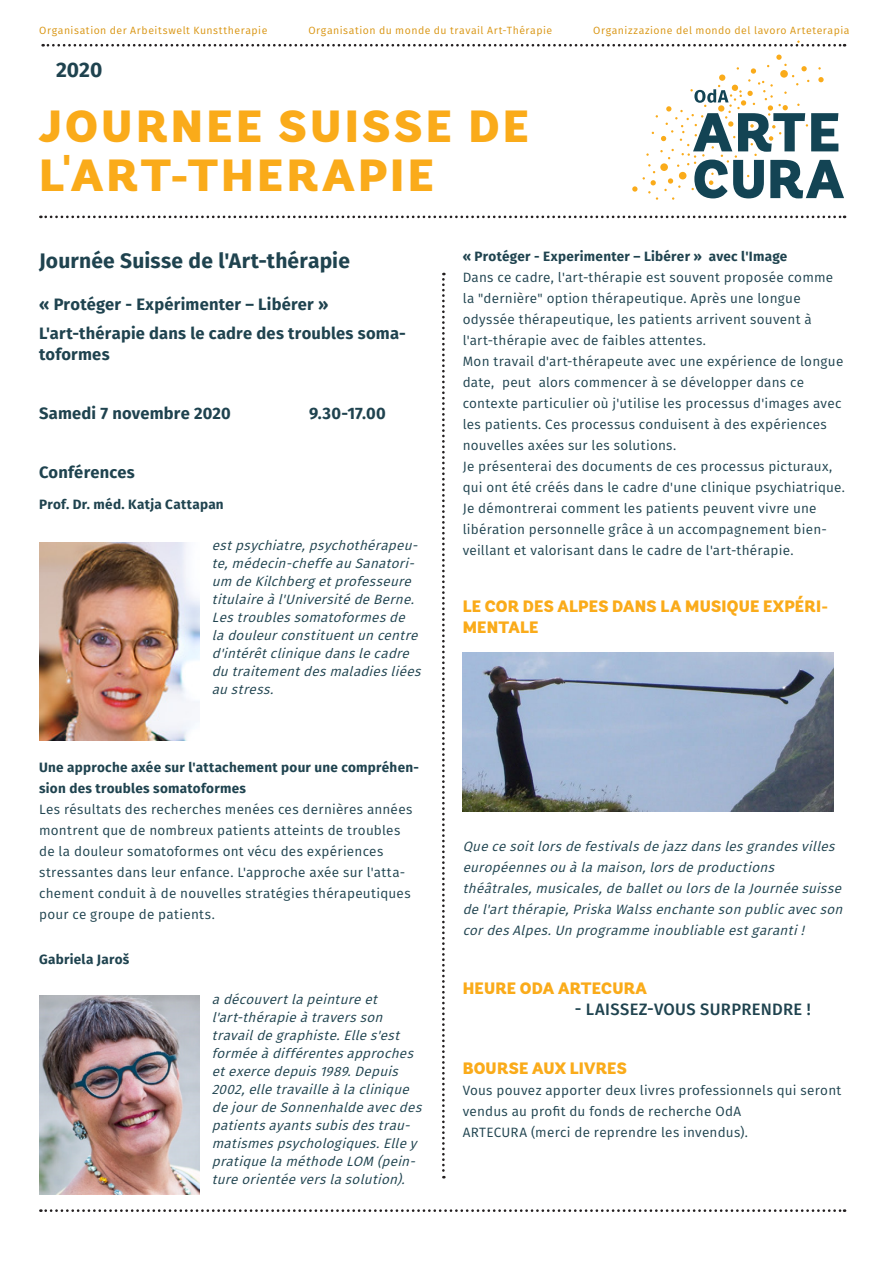
<style>
.page{position:relative;width:893px;height:1263px;background:#fff}
.page>*{position:absolute;margin:0;border:0;box-sizing:border-box;transform-origin:0 0}
.COPY_Titel{font:900 45px/49.1px "Andes";letter-spacing:.07em;color:#faab1a}
.Lead__Zwischentitel{font:700 21px "Fira Sans";letter-spacing:.01em;color:#1f434f}
.Aufzählung{font:700 21px "Fira Sans";color:#1f434f}
.Lead__Zwischentitel-2{font:700 16.5px/21px "Fira Sans";letter-spacing:.01em;color:#1f434f}
.Lead__Zwischentitel-3{font:900 16.5px/21px "Andes";letter-spacing:.015em;color:#faab1a}
.Lead__Zwischentitel-4{font:500 16.5px "Fira Sans";letter-spacing:.02em;color:#1f434f}
.Aufzählung-2{font:900 16.5px "Andes";letter-spacing:.015em;color:#faab1a}
.Aufzählung-3{font:13.5px/21px "Fira Sans";letter-spacing:.02em;color:#1f434f}
.Aufzählung-4{font:italic 13.5px/18px "Fira Sans";color:#1f434f}
.Lead__Zwischentitel-5{font:italic 13.5px/21px "Fira Sans";color:#1f434f}
.Aufzählung-5{font:700 13.5px/21px "Fira Sans";letter-spacing:.02em;color:#1f434f}
.COPY_klein{font:10.5px "Fira Sans";letter-spacing:.05em;color:#d99512}
</style>
<div class="page">
<svg style="left:632px;top:186px;width:5px;height:6px"></svg>
<svg style="left:643px;top:55px;width:201px;height:145px"></svg>
<img style="left:40px;top:542px;width:159px;height:199px">
<img style="left:39px;top:995px;width:160px;height:199px">
<svg style="left:40px;top:216px;width:805px;height:2px"></svg>
<svg style="left:442px;top:273px;width:3px;height:905px"></svg>
<svg style="left:40px;top:1209px;width:805px;height:3px"></svg>
<svg style="left:43px;top:41px;width:802px;height:6px"></svg>
<img style="left:463px;top:652px;width:370px;height:160px">
<p class="COPY_klein" style="left:39px;top:23px;width:230px">Organisation der Arbeitswelt Kunsttherapie</p>
<p class="COPY_klein" style="left:308px;top:23px;width:245px">Organisation du monde du travail Art-Thérapie</p>
<p class="COPY_klein" style="left:593px;top:23px;width:258px">Organizzazione del mondo del lavoro Arteterapia</p>
<p class="Aufzählung" style="left:56px;top:52px;width:48px">2020</p>
<p class="COPY_Titel" style="left:39px;top:104px;width:491px">JOURNEE SUISSE DE<br>L'ART-THERAPIE</p>
<p class="Lead__Zwischentitel" style="left:39px;top:243px;width:312px">Journée Suisse de l'Art-thérapie</p>
<p class="Lead__Zwischentitel-2" style="left:39px;top:292px;width:291px">« Protéger - Expérimenter – Libérer »</p>
<p class="Lead__Zwischentitel-2" style="left:39px;top:322px;width:368px">L'art-thérapie dans le cadre des troubles soma&shy;toformes</p>
<p class="Lead__Zwischentitel-2" style="left:39px;top:402px;width:193px">Samedi 7 novembre 2020</p>
<p class="Lead__Zwischentitel-2" style="left:309px;top:402px;width:78px">9.30-17.00</p>
<p class="Lead__Zwischentitel-2" style="left:39px;top:461px;width:97px">Conférences</p>
<p class="Aufzählung-5" style="left:39px;top:493px;width:186px">Prof. Dr. méd. Katja Cattapan</p>
<p class="Aufzählung-4" style="left:212px;top:536px;width:215px">estpsychiatre,psychothérapeu&shy;te,médecin-cheffeauSanatori&shy;um deKilchbergetprofesseure titulaireàl'UniversitédeBerne.<br>Lestroublessomatoformesde ladouleurconstituentuncentre d'intérêtcliniquedanslecadre dutraitementdesmaladiesliées austress.</p>
<p class="Aufzählung-5" style="left:39px;top:756px;width:381px">Une approche axée sur l'attachement pour une compréhen&shy;sion des troubles somatoformes</p>
<p class="Aufzählung-3" style="left:39px;top:798px;width:375px">Les résultats des recherches menées ces dernières années montrent que de nombreux patients atteints de troubles de la douleur somatoformes ont vécu des expériences stressantes dans leur enfance. L'approche axée sur l'atta&shy;chement conduit à de nouvelles stratégies thérapeutiques pour ce groupe de patients.</p>
<p class="Aufzählung-5" style="left:39px;top:948px;width:92px">Gabriela Jaroš</p>
<p class="Aufzählung-4" style="left:212px;top:990px;width:216px">adécouvertlapeintureet l'art-thérapieàtraversson travaildegraphiste.Elles'est forméeàdifférentesapproches etexercedepuis1989.Depuis<br>2002,elletravailleàlaclinique dejourdeSonnenhaldeavecdes patientsayantssubisdestrau&shy;matismespsychologiques.Elley pratiquelaméthodeLOM (pein&shy;tureorientéeverslasolution).</p>
<p class="Aufzählung-5" style="left:463px;top:245px;width:326px">« Protéger - Experimenter – Libérer » avec l'Image</p>
<p class="Aufzählung-3" style="left:463px;top:266px;width:372px">Dans ce cadre, l'art-thérapie est souvent proposée comme la "dernière" option thérapeutique. Après une longue odyssée thérapeutique, les patients arrivent souvent à l'art-thérapie avec de faibles attentes.</p>
<p class="Aufzählung-3" style="left:463px;top:350px;width:382px">Mon travail d'art-thérapeute avec une expérience de longue date, peut alors commencer à se développer dans ce contexte particulier où j'utilise les processus d'images avec les patients. Ces processus conduisent à des expériences nouvelles axées sur les solutions.</p>
<p class="Aufzählung-3" style="left:463px;top:455px;width:384px">Je présenterai des documents de ces processus picturaux, qui ont été créés dans le cadre d'une clinique psychiatrique.<br>Je démontrerai comment les patients peuvent vivre une libération personnelle grâce à un accompagnement bien&shy;veillant et valorisant dans le cadre de l'art-thérapie.</p>
<p class="Lead__Zwischentitel-3" style="left:463px;top:596px;width:367px">LE COR DES ALPES DANS LA MUSIQUE EXPÉRI-<br>MENTALE</p>
<p class="Lead__Zwischentitel-5" style="left:463px;top:836px;width:386px">Quecesoitlorsdefestivalsdejazzdanslesgrandesvilles européennesouàlamaison,lorsdeproductions théâtrales,musicales,deballetoulorsdelaJournéesuisse del'artthérapie,PriskaWalssenchantesonpublicavecson cordesAlpes.Unprogrammeinoubliableestgaranti!</p>
<p class="Lead__Zwischentitel-3" style="left:463px;top:979px;width:186px">HEURE ODA ARTECURA</p>
<p class="Lead__Zwischentitel-4" style="left:575px;top:996px;width:237px">- LAISSEZ-VOUS SURPRENDRE !</p>
<p class="Aufzählung-2" style="left:463px;top:1058px;width:166px">BOURSE AUX LIVRES</p>
<p class="Aufzählung-3" style="left:463px;top:1080px;width:380px">Vous pouvez apporter deux livres professionnels qui seront vendus au profit du fonds de recherche OdA</p>
<p class="Aufzählung-3" style="left:463px;top:1122px;width:287px">ARTECURA (merci de reprendre les invendus).</p>
</div>
